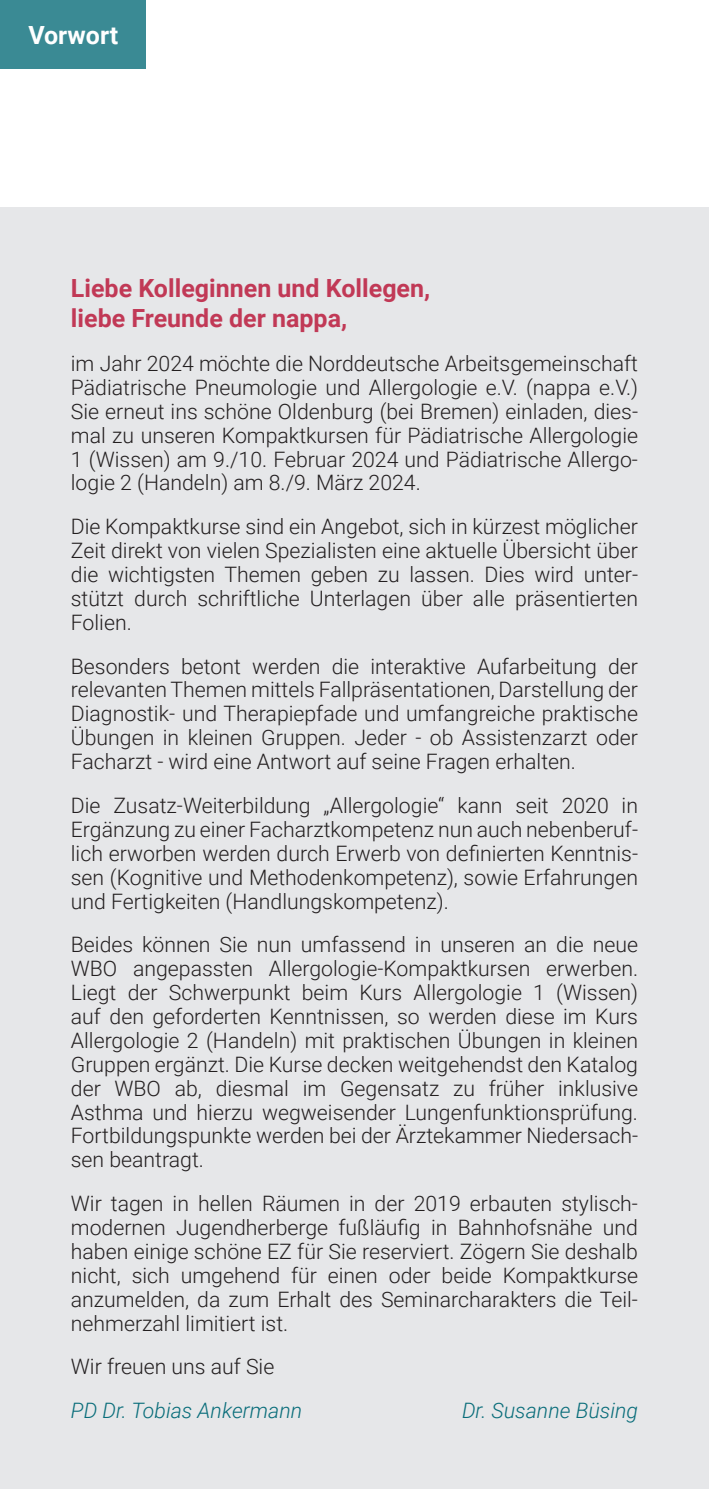
<style>
.page{position:relative;width:709px;height:1489px;background:#fff}
.page>*{position:absolute;margin:0;border:0;box-sizing:border-box;transform-origin:0 0}
.t1{font:700 25px/30px "Roboto";color:#c13956}
.t2{font:700 25px "Roboto";color:#fff}
.t3{font:300 21.25px/24px "Roboto";color:#231f20;text-align:justify}
.t4{font:italic 300 21.25px "Roboto";color:#096d7a}
</style>
<div class="page">
<div style="left:0;top:0;width:145px;height:69px;background:#3a8a94"></div>
<div style="left:0;top:207px;width:709px;height:1281px;background:#e6e7e9"></div>
<p class="t2" style="left:28px;top:17px;width:91px">Vorwort</p>
<p class="t1" style="left:71px;top:272px;width:361px">Liebe Kolleginnen und Kollegen, liebe Freunde der nappa,</p>
<p class="t3" style="left:71px;top:350px;width:568px">im Jahr 2024 möchte die Norddeutsche Arbeitsgemeinschaft Pädiatrische Pneumologie und Allergologie e.V. (nappa e.V.)<br>Sie erneut ins schöne Oldenburg (bei Bremen) einladen, dies&shy;mal zu unseren Kompaktkursen für Pädiatrische Allergologie 1 (Wissen) am 9./10. Februar 2024 und Pädiatrische Allergo&shy;logie 2 (Handeln) am 8./9. März 2024.</p>
<p class="t3" style="left:71px;top:514px;width:568px">Die Kompaktkurse sind ein Angebot, sich in kürzest möglicher Zeit direkt von vielen Spezialisten eine aktuelle Übersicht über die wichtigsten Themen geben zu lassen. Dies wird unter&shy;stützt durch schriftliche Unterlagen über alle präsentierten Folien.</p>
<p class="t3" style="left:71px;top:653px;width:568px">Besonders betont werden die interaktive Aufarbeitung der relevanten Themen mittels Fallpräsentationen, Darstellung der Diagnostik- und Therapiepfade und umfangreiche praktische Übungen in kleinen Gruppen. Jeder - ob Assistenzarzt oder Facharzt - wird eine Antwort auf seine Fragen erhalten.</p>
<p class="t3" style="left:71px;top:792px;width:568px">Die Zusatz-Weiterbildung „Allergologie“ kann seit 2020 in Ergänzung zu einer Facharztkompetenz nun auch nebenberuf&shy;lich erworben werden durch Erwerb von definierten Kenntnis&shy;sen (Kognitive und Methodenkompetenz), sowie Erfahrungen und Fertigkeiten (Handlungskompetenz).</p>
<p class="t3" style="left:71px;top:931px;width:568px">Beides können Sie nun umfassend in unseren an die neue WBO angepassten Allergologie-Kompaktkursen erwerben.<br>Liegt der Schwerpunkt beim Kurs Allergologie 1 (Wissen) auf den geforderten Kenntnissen, so werden diese im Kurs Allergologie 2 (Handeln) mit praktischen Übungen in kleinen Gruppen ergänzt. Die Kurse decken weitgehendst den Katalog der WBO ab, diesmal im Gegensatz zu früher inklusive Asthma und hierzu wegweisender Lungenfunktionsprüfung.<br>Fortbildungspunkte werden bei der Ärztekammer Niedersach&shy;sen beantragt.</p>
<p class="t3" style="left:71px;top:1190px;width:568px">Wir tagen in hellen Räumen in der 2019 erbauten stylisch&shy;modernen Jugendherberge fußläufig in Bahnhofsnähe und haben einige schöne EZ für Sie reserviert. Zögern Sie deshalb nicht, sich umgehend für einen oder beide Kompaktkurse anzumelden, da zum Erhalt des Seminarcharakters die Teil&shy;nehmerzahl limitiert ist.</p>
<p class="t3" style="left:71px;top:1353px;width:205px">Wir freuen uns auf Sie</p>
<p class="t4" style="left:71px;top:1395px;width:233px">PD Dr. Tobias Ankermann</p>
<p class="t4" style="left:462px;top:1395px;width:178px">Dr. Susanne Büsing</p>
</div>
